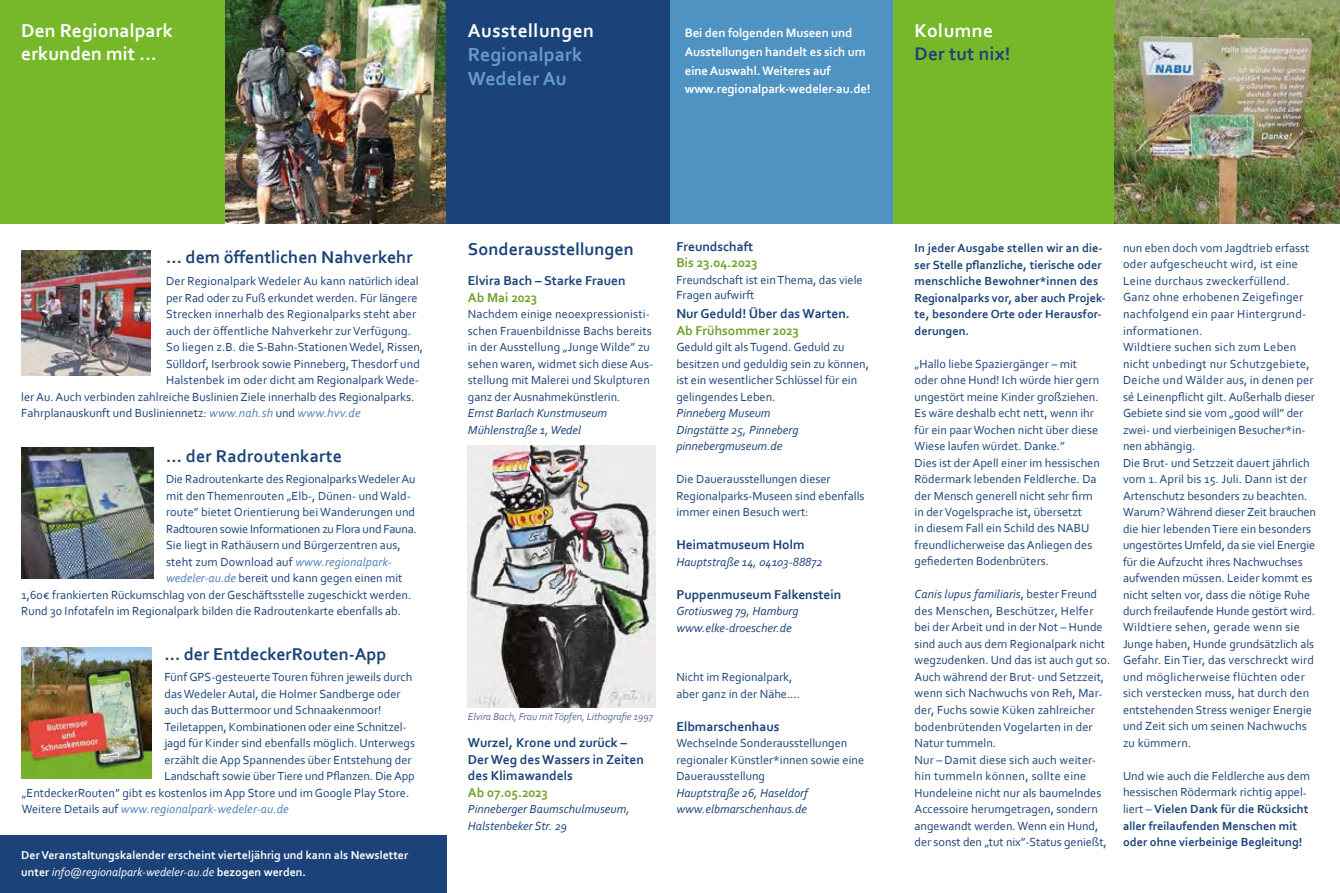
<style>
.page{position:relative;width:1340px;height:893px;background:#fff}
.page>*{position:absolute;margin:0;border:0;box-sizing:border-box;transform-origin:0 0}
.t1{font:700 19.8px/24px "Corbel";letter-spacing:.005em;color:#669dc8}
.t2{font:700 19.5px/22.5px "Corbel";letter-spacing:.005em;color:#fff}
.t3{font:700 19.5px "Corbel";letter-spacing:.025em;color:#fff}
.t4{font:700 19.2px "Corbel";letter-spacing:.01em;color:#1b4379}
.t5{font:700 18px "Corbel";color:#1b4379}
.t6{font:700 13.5px/16.5px "Corbel";color:#1b4379}
.t7{font:700 13.5px "Corbel";color:#71a029}
.t8{font:700 13.5px "Corbel";letter-spacing:-.02em;color:#71a029}
.t9{font:700 12.9px/18.8px "Corbel";letter-spacing:-.01em;color:#fff}
.t10{font:12.3px/16.5px "Corbel";color:#1b4379}
.t11{font:700 12.3px/16.5px "Corbel";color:#1b4379}
.t12{font:italic 12.3px/16.5px "Corbel";color:#1b4379}
.t13{font:italic 12.3px "Corbel";letter-spacing:.01em;color:#4f7fb8}
.t14{font:12.3px "Corbel";letter-spacing:-.02em;color:#1b4379}
.t15{font:700 12px/16.5px "Corbel";color:#fff}
.t16{font:italic 10.5px "Corbel";letter-spacing:-.01em;color:#626f9c}
.s1{font-style:italic;color:#4f7fb8}
.s2{font-style:normal;color:#1b4379}
.s3{font-weight:400;font-style:italic}
.s4{font-style:italic}
.s5{font-weight:400}
</style>
<div class="page">
<div style="left:0;top:836px;width:446px;height:57px;background:#1b4379"></div>
<div style="left:0;top:0;width:225px;height:223px;background:#76b82a"></div>
<img style="left:225px;top:0;width:221px;height:223px">
<img style="left:21px;top:448px;width:132px;height:130px">
<img style="left:21px;top:250px;width:129px;height:125px">
<img style="left:21px;top:647px;width:131px;height:131px">
<div style="left:446px;top:0;width:224px;height:223px;background:#1b4379"></div>
<div style="left:670px;top:0;width:223px;height:223px;background:#4f93c2"></div>
<img style="left:468px;top:445px;width:187px;height:262px">
<div style="left:893px;top:0;width:223px;height:223px;background:#76b82a"></div>
<img style="left:1114px;top:0;width:225px;height:223px">
<h2 class="t2" style="left:21px;top:19px;width:153px">Den Regionalpark erkunden mit …</h2>
<h2 class="t3" style="left:468px;top:19px;width:128px">Ausstellungen</h2>
<h1 class="t1" style="left:468px;top:42px;width:116px">Regionalpark<br>Wedeler Au</h1>
<p class="t9" style="left:685px;top:23px;width:187px">Bei den folgenden Museen und<br>Ausstellungen handelt es sich um eine Auswahl. Weiteres auf www.regionalpark-wedeler-au.de!</p>
<h2 class="t3" style="left:914px;top:19px;width:80px">Kolumne</h2>
<h3 class="t4" style="left:914px;top:41px;width:97px">Der tut nix!</h3>
<h3 class="t5" style="left:166px;top:246px;width:248px">… dem öffentlichen Nahverkehr</h3>
<p class="t10" style="left:166px;top:272px;width:254px">Der Regionalpark Wedeler Au kann natürlich ideal</p>
<p class="t10" style="left:166px;top:289px;width:253px">per Rad oder zu Fuß erkundet werden. Für längere</p>
<p class="t10" style="left:166px;top:305px;width:251px">Strecken innerhalb des Regionalparks steht aber</p>
<p class="t10" style="left:166px;top:322px;width:246px">auch der öffentliche Nahverkehr zur Verfügung.</p>
<p class="t10" style="left:166px;top:338px;width:258px">So liegen z.B. die S-Bahn-Stationen Wedel, Rissen,</p>
<p class="t10" style="left:166px;top:355px;width:255px">Sülldorf, Iserbrook sowie Pinneberg, Thesdorf und</p>
<p class="t10" style="left:166px;top:371px;width:254px">Halstenbek im oder dicht am Regionalpark Wede-</p>
<p class="t10" style="left:21px;top:388px;width:394px">ler Au. Auch verbinden zahlreiche Buslinien Ziele innerhalb des Regionalparks.</p>
<p class="t10" style="left:21px;top:404px;width:341px">Fahrplanauskunft und Busliniennetz: <span class="s1">www.nah.sh</span> und <span class="s1">www.hvv.de</span></p>
<h3 class="t5" style="left:166px;top:445px;width:177px">… der Radroutenkarte</h3>
<p class="t10" style="left:166px;top:470px;width:251px">Die Radroutenkarte des Regionalparks Wedeler Au</p>
<p class="t10" style="left:166px;top:487px;width:246px">mit den Themenrouten „Elb-, Dünen- und Wald-</p>
<p class="t10" style="left:166px;top:503px;width:250px">route” bietet Orientierung bei Wanderungen und</p>
<p class="t14" style="left:166px;top:521px;width:252px">Radtouren sowie Informationen zu Flora und Fauna.</p>
<p class="t10" style="left:166px;top:536px;width:236px">Sie liegt in Rathäusern und Bürgerzentren aus,</p>
<p class="t10" style="left:166px;top:553px;width:227px">steht zum Download auf <span class="s1">www.regionalpark-</span></p>
<p class="t10" style="left:166px;top:569px;width:238px"><span class="s1">wedeler-au.de</span> bereit und kann gegen einen mit</p>
<p class="t10" style="left:21px;top:586px;width:391px">1,60€ frankierten Rückumschlag von der Geschäftsstelle zugeschickt werden.</p>
<p class="t10" style="left:21px;top:602px;width:381px">Rund 30 Infotafeln im Regionalpark bilden die Radroutenkarte ebenfalls ab.</p>
<h3 class="t5" style="left:164px;top:643px;width:223px">… der EntdeckerRouten-App</h3>
<p class="t10" style="left:164px;top:668px;width:249px">Fünf GPS-gesteuerte Touren führen jeweils durch</p>
<p class="t10" style="left:164px;top:685px;width:238px">das Wedeler Autal, die Holmer Sandberge oder</p>
<p class="t10" style="left:164px;top:701px;width:219px">auch das Buttermoor und Schnaakenmoor!</p>
<p class="t10" style="left:164px;top:718px;width:244px">Teiletappen, Kombinationen oder eine Schnitzel-</p>
<p class="t10" style="left:164px;top:734px;width:252px">jagd für Kinder sind ebenfalls möglich. Unterwegs</p>
<p class="t10" style="left:164px;top:751px;width:249px">erzählt die App Spannendes über Entstehung der</p>
<p class="t10" style="left:164px;top:767px;width:252px">Landschaft sowie über Tiere und Pflanzen. Die App</p>
<p class="t10" style="left:22px;top:784px;width:389px">„EntdeckerRouten” gibt es kostenlos im App Store und im Google Play Store.</p>
<p class="t13" style="left:22px;top:801px;width:269px"><span class="s2">Weitere Details auf</span> www.regionalpark-wedeler-au.de</p>
<p class="t15" style="left:21px;top:847px;width:388px">Der Veranstaltungskalender erscheint vierteljährig und kann als Newsletter unter <span class="s3">info@regionalpark-wedeler-au.de</span> bezogen werden.</p>
<h3 class="t5" style="left:468px;top:238px;width:167px">Sonderausstellungen</h3>
<p class="t6" style="left:468px;top:272px;width:159px">Elvira Bach – Starke Frauen</p>
<p class="t7" style="left:468px;top:289px;width:71px">Ab Mai 2023</p>
<p class="t10" style="left:468px;top:305px;width:187px">Nachdem einige neoexpressionisti&shy;schen Frauenbildnisse Bachs bereits in der Ausstellung „Junge Wilde” zu sehen waren, widmet sich diese Aus&shy;stellung mit Malerei und Skulpturen ganz der Ausnahmekünstlerin.</p>
<p class="t12" style="left:468px;top:404px;width:141px">Ernst Barlach Kunstmuseum<br>Mühlenstraße 1, Wedel</p>
<p class="t16" style="left:468px;top:710px;width:187px">Elvira Bach, Frau mit Töpfen, Lithografie 1997</p>
<p class="t6" style="left:468px;top:734px;width:178px">Wurzel, Krone und zurück –<br>Der Weg des Wassers in Zeiten des Klimawandels</p>
<p class="t7" style="left:468px;top:784px;width:82px">Ab 07.05.2023</p>
<p class="t12" style="left:468px;top:800px;width:163px">Pinneberger Baumschulmuseum,<br>Halstenbeker Str. 29</p>
<p class="t6" style="left:676px;top:237px;width:78px">Freundschaft</p>
<p class="t8" style="left:676px;top:254px;width:83px">Bis 23.04.2023</p>
<p class="t10" style="left:676px;top:272px;width:188px;line-height:15px">Freundschaft ist ein Thema, das viele<br>Fragen aufwirft</p>
<p class="t6" style="left:676px;top:305px;width:175px">Nur Geduld! Über das Warten.</p>
<p class="t7" style="left:676px;top:322px;width:124px">Ab Frühsommer 2023</p>
<p class="t10" style="left:676px;top:338px;width:194px">Geduld gilt als Tugend. Geduld zu besitzen und geduldig sein zu können, ist ein wesentlicher Schlüssel für ein gelingendes Leben.</p>
<p class="t12" style="left:676px;top:404px;width:124px">Pinneberg Museum<br>Dingstätte 25, Pinneberg pinnebergmuseum.de</p>
<p class="t10" style="left:676px;top:470px;width:190px">Die Dauerausstellungen dieser<br>Regionalparks-Museen sind ebenfalls immer einen Besuch wert:</p>
<p class="t6" style="left:676px;top:536px;width:130px">Heimatmuseum Holm</p>
<p class="t12" style="left:676px;top:553px;width:148px">Hauptstraße 14, 04103-88872</p>
<p class="t6" style="left:676px;top:585px;width:166px">Puppenmuseum Falkenstein</p>
<p class="t12" style="left:676px;top:602px;width:124px">Grotiusweg 79, Hamburg www.elke-droescher.de</p>
<p class="t10" style="left:676px;top:668px;width:125px">Nicht im Regionalpark, aber ganz in der Nähe....</p>
<p class="t6" style="left:676px;top:717px;width:105px">Elbmarschenhaus</p>
<p class="t10" style="left:676px;top:734px;width:189px">Wechselnde Sonderausstellungen regionaler Künstler*innen sowie eine<br>Dauerausstellung</p>
<p class="t12" style="left:676px;top:784px;width:133px">Hauptstraße 26, Haseldorf www.elbmarschenhaus.de</p>
<p class="t11" style="left:914px;top:239px;width:193px">In jeder Ausgabe stellen wir an die&shy;ser Stelle pflanzliche, tierische oder menschliche Bewohner*innen des<br>Regionalparks vor, aber auch Projek&shy;te, besondere Orte oder Herausfor&shy;derungen.</p>
<p class="t10" style="left:914px;top:355px;width:187px">„Hallo liebe Spaziergänger – mit oder ohne Hund! Ich würde hier gern ungestört meine Kinder großziehen.<br>Es wäre deshalb echt nett, wenn ihr für ein paar Wochen nicht über diese Wiese laufen würdet. Danke.”<br>Dies ist der Apell einer im hessischen Rödermark lebenden Feldlerche. Da der Mensch generell nicht sehr firm in der Vogelsprache ist, übersetzt<br>in diesem Fall ein Schild des NABU freundlicherweise das Anliegen des gefiederten Bodenbrüters.</p>
<p class="t10" style="left:914px;top:586px;width:197px"><span class="s4">Canis lupus familiaris</span>, bester Freund des Menschen, Beschützer, Helfer bei der Arbeit und in der Not – Hunde sind auch aus dem Regionalpark nicht wegzudenken. Und das ist auch gut so.<br>Auch während der Brut- und Setzzeit, wenn sich Nachwuchs von Reh, Mar&shy;der, Fuchs sowie Küken zahlreicher bodenbrütenden Vogelarten in der Natur tummeln.<br>Nur – Damit diese sich auch weiter&shy;hin tummeln können, sollte eine Hundeleine nicht nur als baumelndes Accessoire herumgetragen, sondern angewandt werden. Wenn ein Hund, der sonst den „tut nix”-Status genießt,</p>
<p class="t10" style="left:1123px;top:239px;width:194px">nun eben doch vom Jagdtrieb erfasst oder aufgescheucht wird, ist eine Leine durchaus zweckerfüllend.<br>Ganz ohne erhobenen Zeigefinger nachfolgend ein paar Hintergrund&shy;informationen.<br>Wildtiere suchen sich zum Leben nicht unbedingt nur Schutzgebiete, Deiche und Wälder aus, in denen per sé Leinenpflicht gilt. Außerhalb dieser Gebiete sind sie vom „good will” der zwei- und vierbeinigen Besucher*in&shy;nen abhängig.<br>Die Brut- und Setzzeit dauert jährlich vom 1. April bis 15. Juli. Dann ist der Artenschutz besonders zu beachten.<br>Warum? Während dieser Zeit brauchen die hier lebenden Tiere ein besonders ungestörtes Umfeld, da sie viel Energie für die Aufzucht ihres Nachwuchses aufwenden müssen. Leider kommt es nicht selten vor, dass die nötige Ruhe durch freilaufende Hunde gestört wird.<br>Wildtiere sehen, gerade wenn sie Junge haben, Hunde grundsätzlich als Gefahr. Ein Tier, das verschreckt wird und möglicherweise flüchten oder sich verstecken muss, hat durch den entstehenden Stress weniger Energie und Zeit sich um seinen Nachwuchs zu kümmern.</p>
<p class="t11" style="left:1123px;top:767px;width:188px"><span class="s5">Und wie auch die Feldlerche aus dem hessischen Rödermark richtig appel&shy;liert –</span> Vielen Dank für die Rücksicht aller freilaufenden Menschen mit oder ohne vierbeinige Begleitung!</p>
</div>
